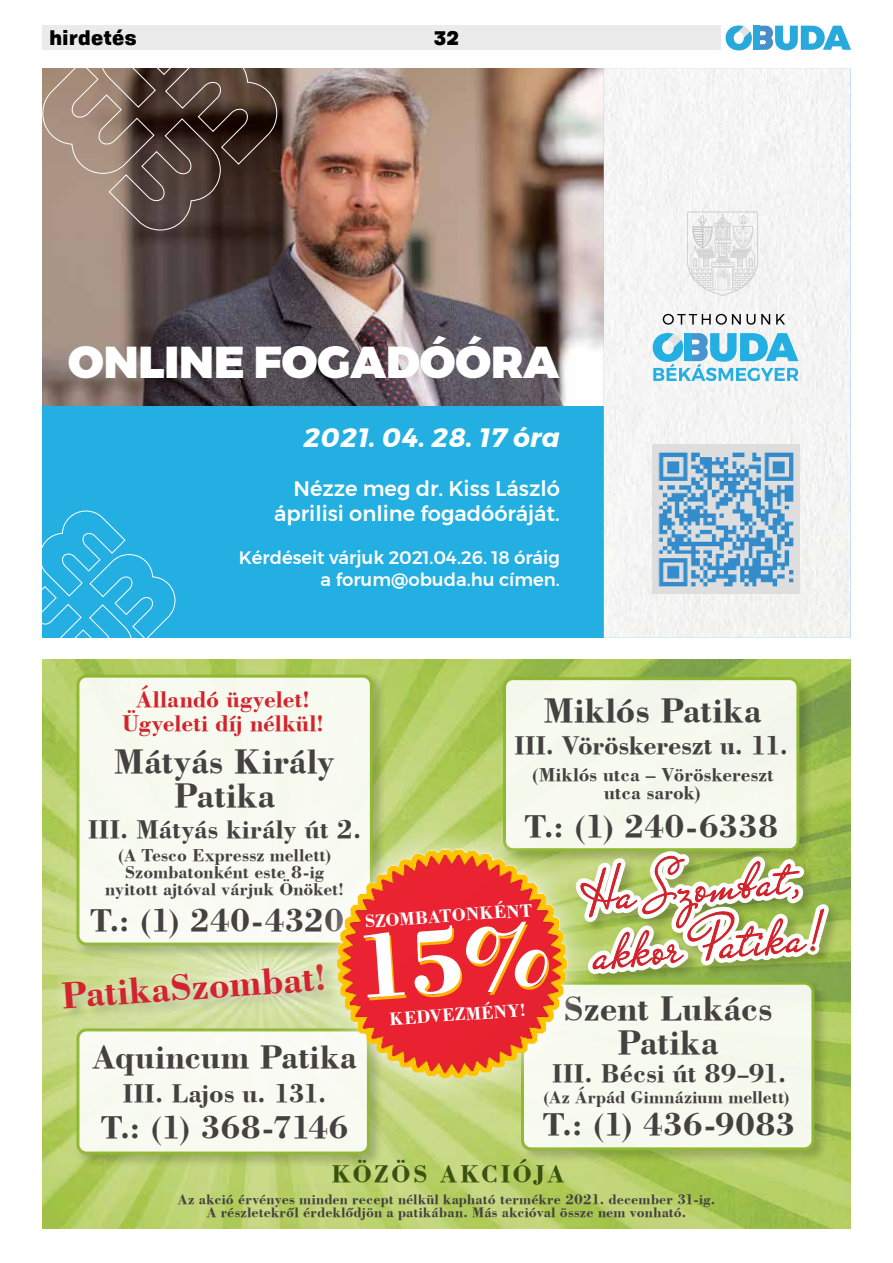
<style>
.page{position:relative;width:893px;height:1263px;background:#fff}
.page>*{position:absolute;margin:0;border:0;box-sizing:border-box;transform-origin:0 0}
.t1{font:italic 60.9px/58.5px "Mr De Haviland";color:#d2242c}
.t2{font:900 44.55px "Montserrat";color:#fff}
.t3{font:700 38.55px "Bodoni PFL";color:#d2242c}
.t4{font:700 36px/34.5px "Bodoni PFL";letter-spacing:.01em;color:#444141;text-align:center}
.t5{font:700 34.5px "Bodoni PFL";letter-spacing:.015em;color:#444141}
.t6{font:700 33.15px "Bodoni PFL";letter-spacing:-.005em;color:#444141}
.t7{font:700 27px "Bodoni PFL";color:#444141}
.t8{font:italic 700 26.4px "Montserrat";color:#fff}
.t9{font:700 25.5px "Bodoni PFL";letter-spacing:.09em;color:#3a510f}
.t10{font:700 24px/24px "Bodoni PFL";letter-spacing:.005em;color:#d2242c;text-align:center}
.t11{font:500 21px/25.2px "Montserrat";color:#fff;text-align:right}
.t12{font:700 19.65px/18.1px "Bodoni PFL";letter-spacing:.005em;color:#444141;text-align:center}
.t13{font:900 19.5px "Tofino Pro Personal";color:#000}
.t14{font:700 18.6px "Bodoni PFL";color:#fff}
.t15{font:700 18.15px/16.8px "Bodoni PFL";letter-spacing:.005em;color:#444141;text-align:center}
.t16{font:500 18px/21.6px "Montserrat";color:#fff;text-align:right}
.t17{font:700 14.55px/13.4px "Bodoni PFL";letter-spacing:.015em;color:#444141;text-align:center}
</style>
<div class="page">
<svg style="left:726px;top:26px;width:125px;height:24px"></svg>
<div style="left:753px;top:26px;width:6px;height:24px;background:#28a9dc"></div>
<div style="left:43px;top:26px;width:677px;height:24px;background:#ebebec"></div>
<img style="left:43px;top:659px;width:807px;height:570px">
<div style="left:74px;top:672px;width:313px;height:288px;background:#000;opacity:.22"></div>
<div style="left:78px;top:676px;width:293px;height:268px;background:#f8faf1;border-radius:9px"></div>
<div style="left:76px;top:675px;width:297px;height:270px;border:3px solid #8db62f;border-radius:9px"></div>
<div style="left:501px;top:675px;width:312px;height:190px;background:#000;opacity:.22"></div>
<div style="left:504px;top:679px;width:294px;height:171px;background:#f6f9ed;border-radius:9px"></div>
<div style="left:503px;top:677px;width:296px;height:174px;border:3px solid #8db62f;border-radius:9px"></div>
<div style="left:519px;top:979px;width:310px;height:186px;background:#000;opacity:.22"></div>
<div style="left:522px;top:983px;width:291px;height:166px;background:#f7faee;border-radius:9px"></div>
<div style="left:521px;top:982px;width:293px;height:168px;border:3px solid #8db62f;border-radius:9px"></div>
<div style="left:74px;top:1026px;width:310px;height:143px;background:#000;opacity:.22"></div>
<div style="left:78px;top:1030px;width:290px;height:123px;background:#f9fbf2;border-radius:9px"></div>
<div style="left:76px;top:1028px;width:294px;height:126px;border:3px solid #8db62f;border-radius:9px"></div>
<svg style="left:48px;top:947px;width:259px;height:78px;background:#cedba0"></svg>
<div style="left:573px;top:849px;width:270px;height:139px;background:#000;opacity:.22"></div>
<svg style="left:597px;top:751px;width:240px;height:289px"></svg>
<div style="left:307px;top:819px;width:290px;height:289px;background:#fff;opacity:.75"></div>
<img style="left:313px;top:815px;width:279px;height:322px">
<svg style="left:364px;top:921px;width:185px;height:79px"></svg>
<div style="left:43px;top:293px;width:591px;height:345px;background:#24afe2"></div>
<img style="left:43px;top:68px;width:561px;height:337px">
<div style="left:604px;top:68px;width:246px;height:570px;background:#f5f5f4"></div>
<svg style="left:687px;top:212px;width:71px;height:84px"></svg>
<svg style="left:663px;top:314px;width:78px;height:11px"></svg>
<svg style="left:747px;top:314px;width:8px;height:11px"></svg>
<svg style="left:761px;top:314px;width:9px;height:11px"></svg>
<svg style="left:776px;top:314px;width:9px;height:11px"></svg>
<svg style="left:653px;top:333px;width:145px;height:48px"></svg>
<div style="left:685px;top:333px;width:7px;height:28px;background:#24afe2"></div>
<img style="left:653px;top:445px;width:147px;height:148px">
<svg style="left:43px;top:511px;width:132px;height:127px"></svg>
<svg style="left:43px;top:68px;width:234px;height:163px;background:#6d5a50"></svg>
<h3 class="t13" style="left:49px;top:21px;width:89px">hirdetés</h3>
<h3 class="t13" style="left:434px;top:21px;width:26px">32</h3>
<h2 class="t2" style="left:68px;top:325px;width:492px">ONLINE FOGADÓÓRA</h2>
<h3 class="t8" style="left:303px;top:416px;width:258px">2021. 04. 28. 17 óra</h3>
<h3 class="t11" style="left:274px;top:476px;width:287px">Nézze meg dr. Kiss László áprilisi online fogadóóráját.</h3>
<p class="t16" style="left:239px;top:547px;width:323px">Kérdéseit várjuk 2021.04.26. 18 óráig a forum@obuda.hu címen.</p>
<h3 class="t10" style="left:122px;top:687px;width:203px">Állandó ügyelet!<br>Ügyeleti díj nélkül!</h3>
<h3 class="t4" style="left:114px;top:743px;width:222px">Mátyás Király<br>Patika</h3>
<h3 class="t7" style="left:88px;top:812px;width:275px">III. Mátyás király út 2.</h3>
<h3 class="t4" style="left:544px;top:692px;width:219px">Miklós Patika</h3>
<h3 class="t7" style="left:515px;top:728px;width:275px">III. Vöröskereszt u. 11.</h3>
<h3 class="t12" style="left:532px;top:765px;width:244px">(Miklós utca – Vöröskereszt utca sarok)</h3>
<h3 class="t6" style="left:524px;top:805px;width:255px">T.: (1) 240-6338</h3>
<p class="t15" style="left:105px;top:846px;width:240px">(A Tesco Expressz mellett)<br>Szombatonként este 8-ig nyitott ajtóval várjuk Önöket!</p>
<h3 class="t6" style="left:90px;top:899px;width:256px">T.: (1) 240-4320</h3>
<p class="t14" style="left:364px;top:910px;width:169px;rotate:-4deg">SZOMBATONKÉNT</p>
<h3 class="t3" style="left:60px;top:971px;width:267px;rotate:-4deg">PatikaSzombat!</h3>
<h3 class="t5" style="left:93px;top:1036px;width:266px">Aquincum Patika</h3>
<h3 class="t7" style="left:123px;top:1076px;width:205px">III. Lajos u. 131.</h3>
<p class="t14" style="left:389px;top:1007px;width:138px;rotate:-4deg">KEDVEZMÉNY!</p>
<h1 class="t1" style="left:584px;top:868px;width:237px;rotate:-5deg">Ha Szombat, akkor Patika!</h1>
<h3 class="t4" style="left:564px;top:989px;width:210px">Szent Lukács<br>Patika</h3>
<h3 class="t7" style="left:552px;top:1056px;width:236px">III. Bécsi út 89–91.</h3>
<p class="t15" style="left:543px;top:1088px;width:248px">(Az Árpád Gimnázium mellett)</p>
<h3 class="t6" style="left:101px;top:1107px;width:249px">T.: (1) 368-7146</h3>
<h3 class="t6" style="left:543px;top:1103px;width:254px">T.: (1) 436-9083</h3>
<h3 class="t9" style="left:332px;top:1158px;width:234px">KÖZÖS AKCIÓJA</h3>
<p class="t17" style="left:178px;top:1192px;width:539px">Az akció érvényes minden recept nélkül kapható termékre 2021. december 31-ig.<br>A részletekről érdeklődjön a patikában. Más akcióval össze nem vonható.</p>
</div>
